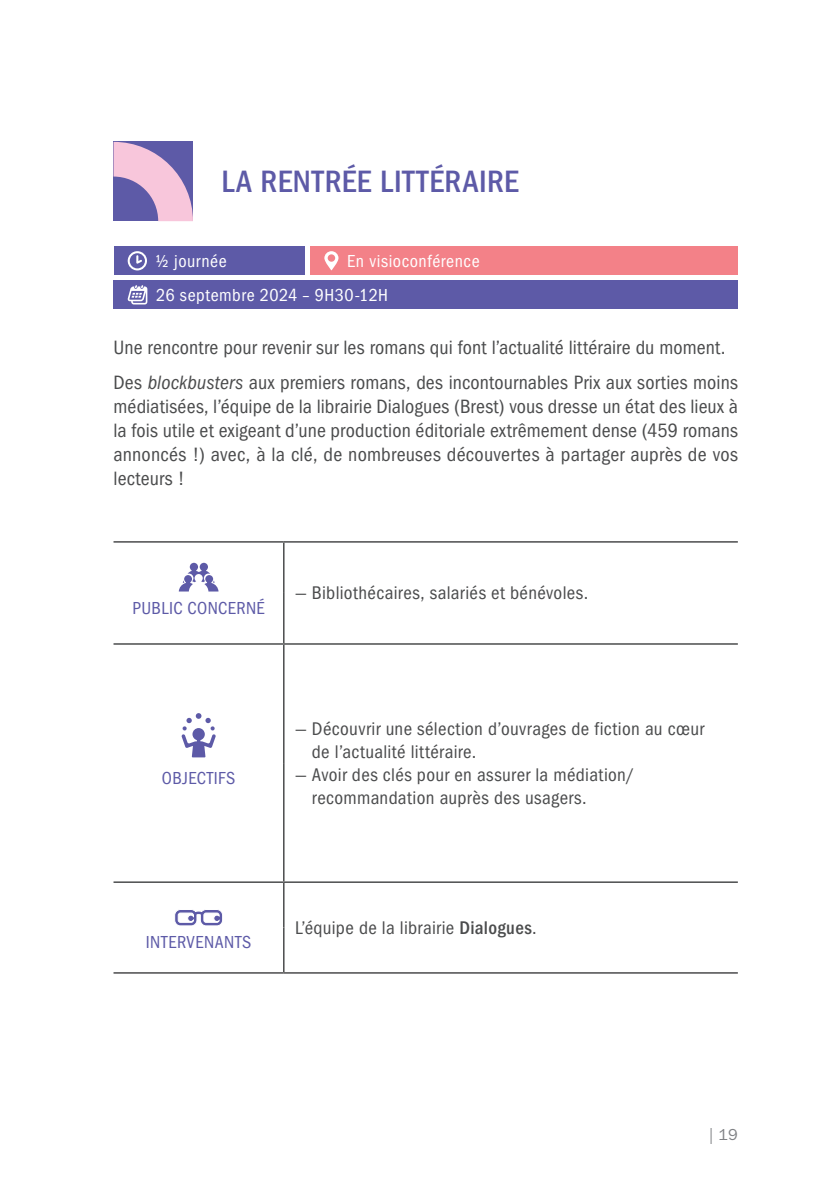
<style>
.page{position:relative;width:823px;height:1191px;background:#fff}
.page>*{position:absolute;margin:0;border:0;box-sizing:border-box;transform-origin:0 0}
.t1{font:500 condensed 32px "ITC Franklin Gothic Std";letter-spacing:.02em;color:#5d5aa7}
.t2{font:condensed 20px/24px "ITC Franklin Gothic Std";letter-spacing:.01em;color:#4b4c4d}
.t3{font:condensed 19px/22.8px "ITC Franklin Gothic Std";letter-spacing:.015em;color:#4b4c4d}
.t4{font:condensed 18px/34px "ITC Franklin Gothic Std";letter-spacing:.03em;color:#fff}
.t5{font:condensed 18px "ITC Franklin Gothic Std";letter-spacing:.02em;color:#5d5aa7}
.t6{font:16px "ITC Franklin Gothic Std";color:#808285}
.s1{font-style:italic}
.s2{font-weight:500}
</style>
<div class="page">
<div style="left:113px;top:247px;width:191px;height:28px;background:#5d5aa7"></div>
<div style="left:310px;top:247px;width:427px;height:28px;background:#f38188"></div>
<div style="left:113px;top:281px;width:624px;height:28px;background:#5d5aa7"></div>
<hr style="left:113px;top:541px;width:170px;height:1px;background:#4b4c4d">
<hr style="left:283px;top:541px;width:454px;height:1px;background:#4b4c4d">
<hr style="left:283px;top:542px;width:1px;height:51px;background:#4b4c4d">
<hr style="left:283px;top:593px;width:1px;height:50px;background:#4b4c4d">
<hr style="left:113px;top:643px;width:170px;height:1px;background:#4b4c4d">
<hr style="left:283px;top:643px;width:454px;height:1px;background:#4b4c4d">
<hr style="left:283px;top:644px;width:1px;height:119px;background:#4b4c4d">
<hr style="left:283px;top:763px;width:1px;height:118px;background:#4b4c4d">
<hr style="left:113px;top:881px;width:170px;height:2px;background:#4b4c4d">
<hr style="left:283px;top:881px;width:454px;height:2px;background:#4b4c4d">
<hr style="left:283px;top:883px;width:1px;height:44px;background:#4b4c4d">
<hr style="left:283px;top:927px;width:1px;height:45px;background:#4b4c4d">
<hr style="left:113px;top:972px;width:170px;height:1px;background:#4b4c4d">
<hr style="left:283px;top:972px;width:454px;height:1px;background:#4b4c4d">
<svg style="left:179px;top:563px;width:39px;height:28px"></svg>
<svg style="left:181px;top:713px;width:35px;height:44px"></svg>
<svg style="left:174px;top:910px;width:49px;height:16px"></svg>
<svg style="left:324px;top:251px;width:14px;height:19px"></svg>
<svg style="left:127px;top:285px;width:20px;height:19px"></svg>
<svg style="left:128px;top:251px;width:19px;height:19px"></svg>
<svg style="left:113px;top:142px;width:80px;height:79px;background:#af93c2"></svg>
<h1 class="t1" style="left:221px;top:164px;width:299px">LA RENTRÉE LITTÉRAIRE</h1>
<p class="t4" style="left:155px;top:244px;width:73px">½ journée</p>
<p class="t4" style="left:156px;top:244px;width:325px;text-indent:191px">En visioconférence<br>26 septembre 2024 – 9H30-12H</p>
<p class="t2" style="left:113px;top:330px;width:625px;line-height:35.4px">Une rencontre pour revenir sur les romans qui font l’actualité littéraire du moment.<br>Des <span class="s1">blockbusters</span> aux premiers romans, des incontournables Prix aux sorties moins</p>
<p class="t2" style="left:113px;top:395px;width:625px;text-align:justify">médiatisées, l’équipe de la librairie Dialogues (Brest) vous dresse un état des lieux à la fois utile et exigeant d’une production éditoriale extrêmement dense (459 romans annoncés !) avec, à la clé, de nombreuses découvertes à partager auprès de vos lecteurs !</p>
<p class="t5" style="left:132px;top:597px;width:134px">PUBLIC CONCERNÉ</p>
<p class="t3" style="left:295px;top:582px;width:294px">— Bibliothécaires, salariés et bénévoles.</p>
<p class="t5" style="left:162px;top:768px;width:75px">OBJECTIFS</p>
<p class="t3" style="left:312px;top:718px;width:393px;text-indent:-17px">— Découvrir une sélection d’ouvrages de fiction au cœur de l’actualité littéraire.</p>
<p class="t3" style="left:312px;top:763px;width:324px;text-indent:-17px">— Avoir des clés pour en assurer la médiation/ recommandation auprès des usagers.</p>
<p class="t5" style="left:146px;top:932px;width:107px">INTERVENANTS</p>
<p class="t3" style="left:295px;top:916px;width:243px">L’équipe de la librairie <span class="s2">Dialogues</span>.</p>
<p class="t6" style="left:708px;top:1125px;width:30px">| 19</p>
</div>
